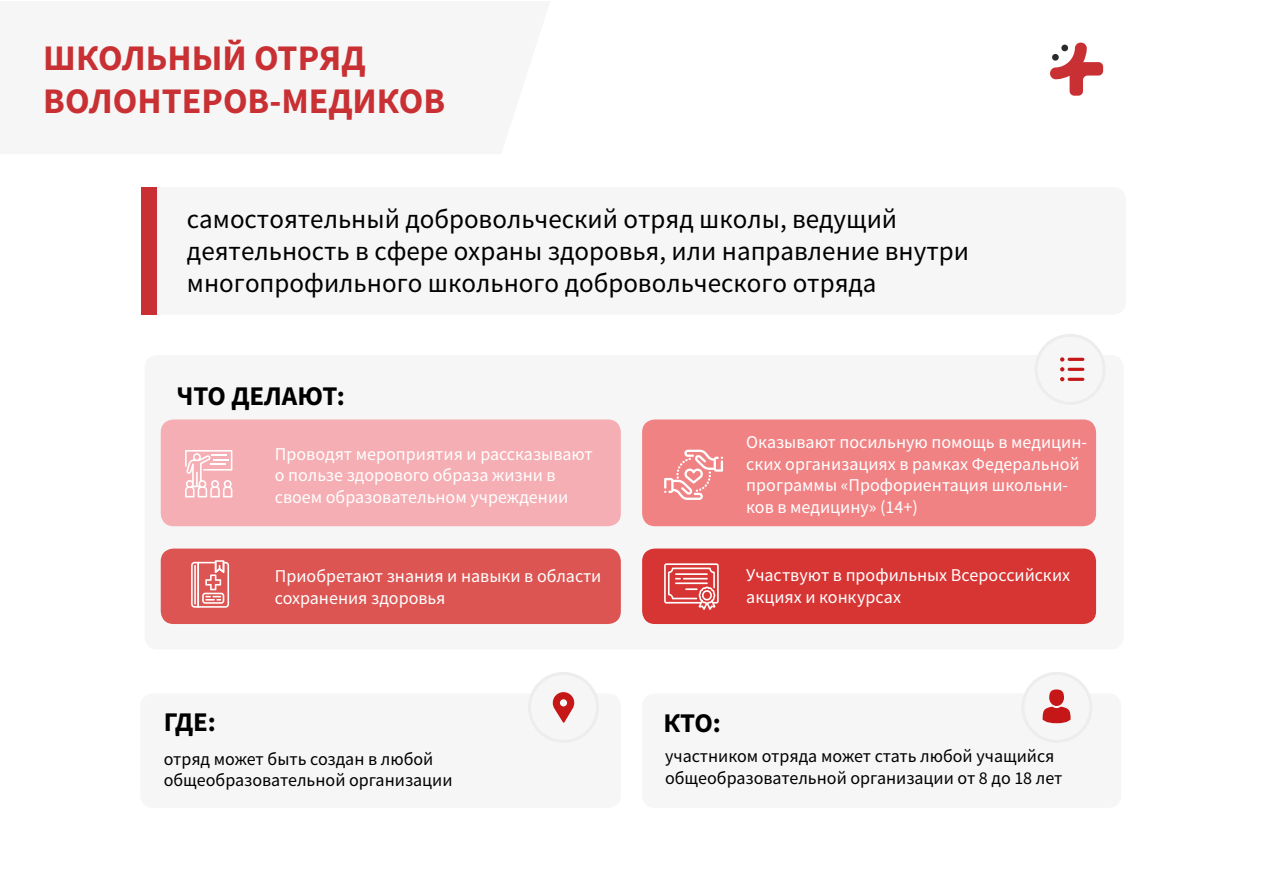
<style>
.page{position:relative;width:1263px;height:893px;background:#fff}
.page>*{position:absolute;margin:0;border:0;box-sizing:border-box;transform-origin:0 0}
.t1{font:700 36px/43.2px "Source Sans Pro";color:#c83033}
.t2{font:27px/32.4px "Source Sans Pro";color:#000}
.t3{font:700 27px "Source Sans Pro";letter-spacing:-.005em;color:#000}
.t4{font:18px/21.6px "Source Sans Pro";color:#fff}
.t5{font:18px/21.6px "Source Sans Pro";color:#000}
</style>
<div class="page">
<svg style="left:1050px;top:42px;width:53px;height:54px"></svg>
<div style="left:1061px;top:45px;width:7px;height:6px;background:#2b2b2a;border-radius:50%"></div>
<div style="left:1052px;top:54px;width:7px;height:7px;background:#2b2b2a;border-radius:50%"></div>
<div style="left:145px;top:187px;width:981px;height:128px;background:#f6f6f6;border-radius:13px"></div>
<div style="left:141px;top:187px;width:16px;height:128px;background:#c83033"></div>
<div style="left:140px;top:693px;width:481px;height:115px;background:#f6f6f6;border-radius:13px"></div>
<div style="left:642px;top:693px;width:479px;height:115px;background:#f6f6f6;border-radius:13px"></div>
<div style="left:529px;top:673px;width:68px;height:68px;background:#f6f6f6;border-radius:50%"></div>
<div style="left:528px;top:672px;width:71px;height:71px;border:3px solid #ededed;border-radius:50%"></div>
<div style="left:1023px;top:673px;width:68px;height:68px;background:#f6f6f6;border-radius:50%"></div>
<div style="left:1021px;top:672px;width:71px;height:71px;border:3px solid #ededed;border-radius:50%"></div>
<svg style="left:553px;top:692px;width:21px;height:31px"></svg>
<div style="left:1049px;top:689px;width:15px;height:17px;background:#c51718;border-radius:50%"></div>
<svg style="left:1042px;top:707px;width:29px;height:16px"></svg>
<div style="left:145px;top:355px;width:979px;height:294px;background:#f6f6f6;border-radius:13px"></div>
<div style="left:161px;top:419px;width:460px;height:107px;background:#f5aeb3;border-radius:13px"></div>
<div style="left:161px;top:549px;width:460px;height:75px;background:#dd5553;border-radius:13px"></div>
<div style="left:642px;top:549px;width:454px;height:75px;background:#d73534;border-radius:13px"></div>
<div style="left:642px;top:419px;width:454px;height:107px;background:#f08284;border-radius:13px"></div>
<div style="left:1036px;top:335px;width:68px;height:68px;background:#f6f6f6;border-radius:50%"></div>
<div style="left:1034px;top:334px;width:72px;height:71px;border:3px solid #ededed;border-radius:50%"></div>
<hr style="left:1068px;top:378px;width:16px;height:3px;background:#c51718;border-radius:2px">
<hr style="left:1068px;top:368px;width:16px;height:3px;background:#c51718;border-radius:2px">
<hr style="left:1068px;top:358px;width:16px;height:3px;background:#c51718;border-radius:2px">
<svg style="left:1060px;top:357px;width:4px;height:14px"></svg>
<svg style="left:1060px;top:377px;width:4px;height:4px"></svg>
<svg style="left:664px;top:563px;width:55px;height:47px"></svg>
<svg style="left:664px;top:450px;width:59px;height:50px"></svg>
<svg style="left:191px;top:560px;width:38px;height:48px"></svg>
<svg style="left:185px;top:450px;width:47px;height:47px"></svg>
<h1 class="t1" style="left:43px;top:35px;width:403px">ШКОЛЬНЫЙ ОТРЯД<br>ВОЛОНТЕРОВ-МЕДИКОВ</h1>
<h2 class="t2" style="left:187px;top:202px;width:783px">самостоятельный добровольческий отряд школы, ведущий деятельность в сфере охраны здоровья, или направление внутри многопрофильного школьного добровольческого отряда</h2>
<h2 class="t3" style="left:176px;top:378px;width:170px">ЧТО ДЕЛАЮТ:</h2>
<p class="t4" style="left:275px;top:443px;width:319px">Проводят мероприятия и рассказывают о пользе здорового образа жизни в своем образовательном учреждении</p>
<p class="t4" style="left:746px;top:431px;width:342px">Оказывают посильную помощь в медицин&shy;ских организациях в рамках Федеральной программы «Профориентация школьни&shy;ков в медицину» (14+)</p>
<p class="t4" style="left:275px;top:565px;width:328px">Приобретают знания и навыки в области сохранения здоровья</p>
<p class="t4" style="left:746px;top:564px;width:325px">Участвуют в профильных Всероссийских акциях и конкурсах</p>
<h2 class="t3" style="left:164px;top:703px;width:54px">ГДЕ:</h2>
<h2 class="t3" style="left:663px;top:705px;width:59px">КТО:</h2>
<p class="t5" style="left:164px;top:748px;width:290px">отряд может быть создан в любой общеобразовательной организации</p>
<p class="t5" style="left:665px;top:745px;width:399px">участником отряда может стать любой учащийся общеобразовательной организации от 8 до 18 лет</p>
</div>
